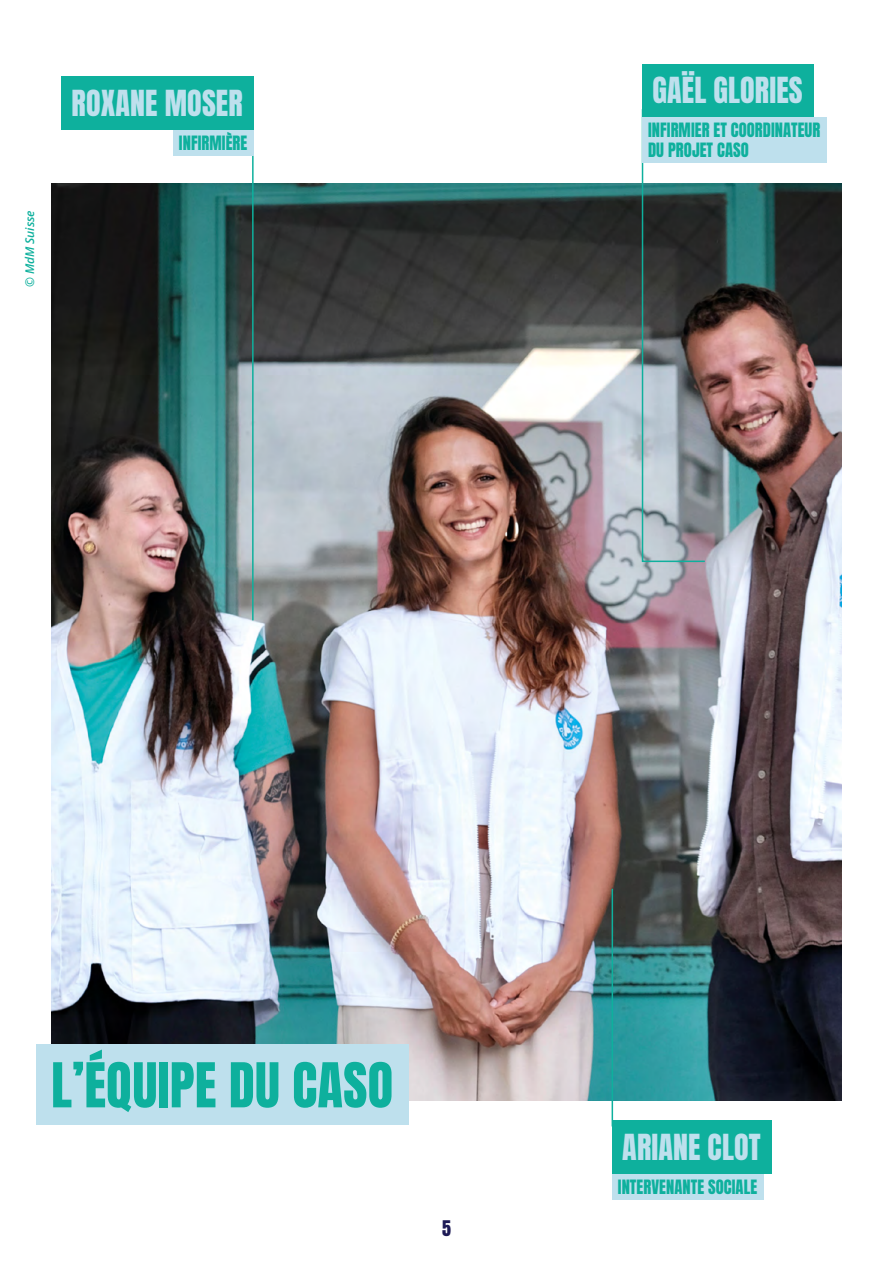
<style>
.page{position:relative;width:893px;height:1263px;background:#fff}
.page>*{position:absolute;margin:0;border:0;box-sizing:border-box;transform-origin:0 0}
.t1{font:52.5px "Anton";letter-spacing:.005em;color:#0eb09d}
.t2{font:30px "Anton";letter-spacing:.005em;color:#bee0ed}
.t3{font:18px "Anton";color:#1d1a55}
.t4{font:16.5px/19.8px "Anton";letter-spacing:.005em;color:#0eb09d}
.t5{font:italic 600 12px "Open Sans";letter-spacing:-.01em;color:#0eb09d}
</style>
<div class="page">
<img style="left:51px;top:184px;width:791px;height:917px">
<svg style="left:641px;top:109px;width:70px;height:454px"></svg>
<svg style="left:192px;top:155px;width:62px;height:467px"></svg>
<div style="left:642px;top:64px;width:171px;height:53px;background:#0eb09d"></div>
<div style="left:642px;top:117px;width:185px;height:45px;background:#bee0ed"></div>
<hr style="left:612px;top:889px;width:1px;height:237px;background:#0eb09d">
<div style="left:612px;top:1120px;width:159px;height:54px;background:#0eb09d"></div>
<div style="left:612px;top:1174px;width:151px;height:25px;background:#bee0ed"></div>
<div style="left:36px;top:1044px;width:372px;height:80px;background:#bee0ed"></div>
<div style="left:61px;top:77px;width:193px;height:53px;background:#0eb09d"></div>
<div style="left:173px;top:130px;width:81px;height:25px;background:#bee0ed"></div>
<p class="t5" style="left:21px;top:287px;width:78px;rotate:-90deg">© MdM Suisse</p>
<h2 class="t2" style="left:72px;top:88px;width:173px">ROXANE MOSER</h2>
<p class="t4" style="left:179px;top:134px;width:70px">INFIRMIÈRE</p>
<h2 class="t2" style="left:652px;top:75px;width:152px">GAËL GLORIES</h2>
<p class="t4" style="left:648px;top:122px;width:174px">INFIRMIER ET COORDINATEUR<br>DU PROJET CASO</p>
<h1 class="t1" style="left:51px;top:1058px;width:343px">L’ÉQUIPE DU CASO</h1>
<p class="t3" style="left:442px;top:1219px;width:10px">5</p>
<h2 class="t2" style="left:622px;top:1132px;width:140px">ARIANE CLOT</h2>
<p class="t4" style="left:618px;top:1178px;width:141px">INTERVENANTE SOCIALE</p>
</div>
